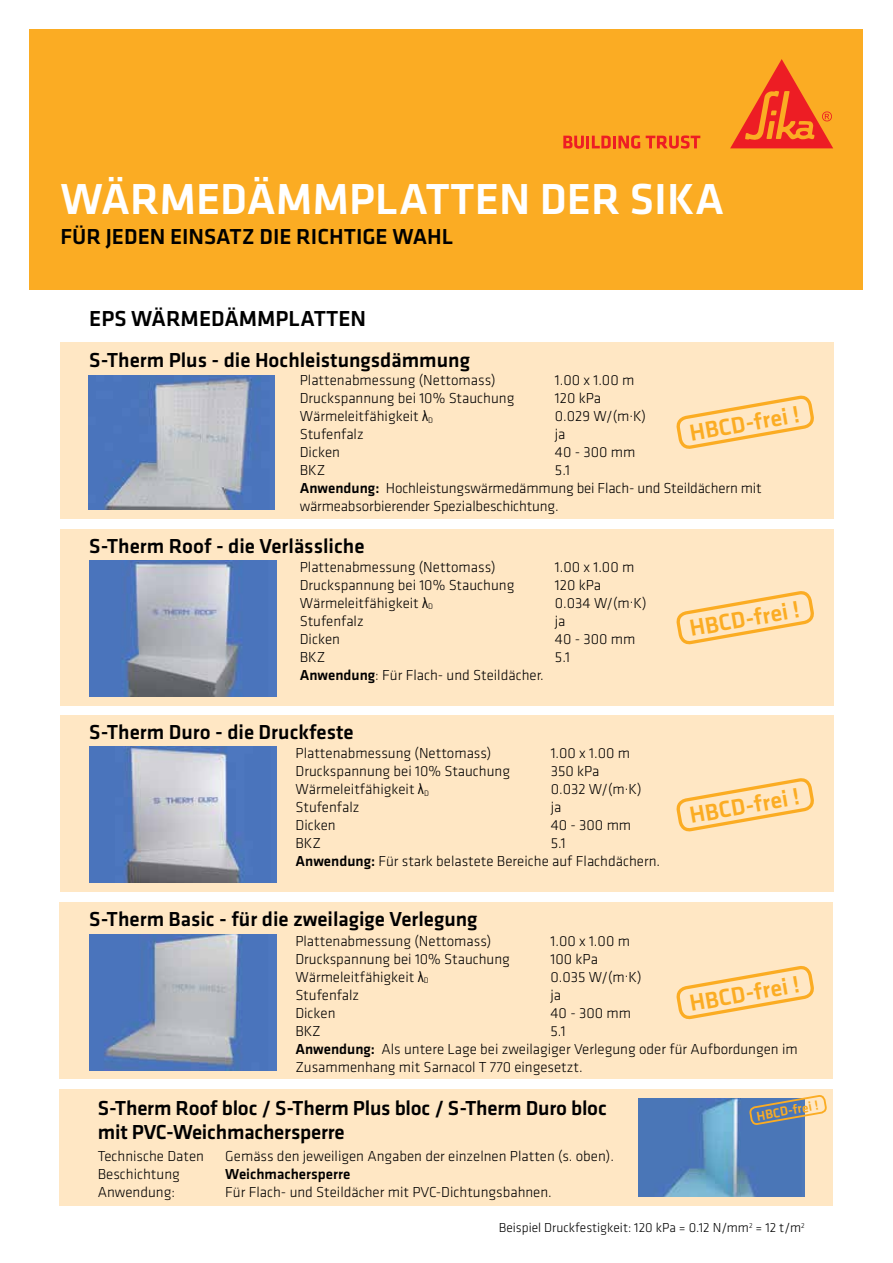
<style>
.page{position:relative;width:893px;height:1263px;background:#fff}
.page>*{position:absolute;margin:0;border:0;box-sizing:border-box;transform-origin:0 0}
.t1{font:500 45px "Klavika";color:#fff}
.t2{font:500 24px "Klavika";color:#fbac23}
.t3{font:500 22.5px "Klavika";color:#000}
.t4{font:500 21px/24px "Klavika";color:#000}
.t5{font:300 15px/18px "Klavika";color:#000}
.t6{font:500 15px "Klavika";color:#000}
.t7{font:300 13.5px "Klavika";color:#000}
.t8{font:500 13.5px "Klavika";color:#fbac23}
.s1{font-family:"Arial Narrow";font-weight:400}
.s2{font-weight:500}
</style>
<div class="page">
<div style="left:60px;top:343px;width:773px;height:176px;background:#ffe7c4"></div>
<div style="left:60px;top:1089px;width:773px;height:116px;background:#ffe7c4"></div>
<div style="left:60px;top:529px;width:773px;height:176px;background:#ffe7c4"></div>
<div style="left:59px;top:902px;width:774px;height:177px;background:#ffe7c4"></div>
<div style="left:60px;top:715px;width:773px;height:176px;background:#ffe7c4"></div>
<img style="left:89px;top:375px;width:185px;height:135px">
<img style="left:89px;top:561px;width:187px;height:136px">
<img style="left:89px;top:934px;width:187px;height:136px">
<img style="left:89px;top:746px;width:187px;height:136px">
<img style="left:639px;top:1099px;width:166px;height:98px">
<div style="left:30px;top:30px;width:833px;height:260px;background:#fbac23"></div>
<svg style="left:563px;top:135px;width:77px;height:14px"></svg>
<svg style="left:646px;top:135px;width:54px;height:14px"></svg>
<svg style="left:730px;top:59px;width:103px;height:89px"></svg>
<svg style="left:677px;top:395px;width:137px;height:54px"></svg>
<svg style="left:677px;top:591px;width:137px;height:54px"></svg>
<svg style="left:677px;top:778px;width:137px;height:54px"></svg>
<svg style="left:677px;top:966px;width:137px;height:54px"></svg>
<svg style="left:750px;top:1095px;width:77px;height:30px"></svg>
<h1 class="t1" style="left:61px;top:169px;width:665px">Wärmedämmplatten der Sika</h1>
<h3 class="t3" style="left:61px;top:221px;width:394px">für jeden Einsatz die richtige Wahl</h3>
<h3 class="t3" style="left:89px;top:303px;width:278px">EPS Wärmedämmplatten</h3>
<h3 class="t4" style="left:89px;top:347px;width:382px">S-Therm Plus - die Hochleistungsdämmung</h3>
<p class="t5" style="left:300px;top:371px;width:197px">Plattenabmessung (Nettomass)</p>
<p class="t5" style="left:555px;top:371px;width:81px">1.00 x 1.00 m</p>
<p class="t5" style="left:300px;top:389px;width:216px">Druckspannung bei 10% Stauchung</p>
<p class="t5" style="left:555px;top:389px;width:48px">120 kPa</p>
<p class="t5" style="left:300px;top:407px;width:135px">Wärmeleitfähigkeit <span class="s1">λ</span><sub>D</sub></p>
<p class="t5" style="left:555px;top:407px;width:93px">0.029 W/(m.K)</p>
<p class="t5" style="left:300px;top:425px;width:65px">Stufenfalz</p>
<p class="t5" style="left:555px;top:425px;width:12px">ja</p>
<p class="t5" style="left:300px;top:443px;width:42px">Dicken</p>
<p class="t5" style="left:555px;top:443px;width:82px">40 - 300 mm</p>
<p class="t5" style="left:300px;top:461px;width:27px">BKZ</p>
<h2 class="t2" style="left:687px;top:417px;width:113px;rotate:-10deg">HBCD -frei !</h2>
<p class="t5" style="left:300px;top:461px;width:463px;text-indent:255px">5.1<br><span class="s2">Anwendung:</span> Hochleistungswärmedämmung bei Flach- und Steildächern mit wärmeabsorbierender Spezialbeschichtung.</p>
<h3 class="t4" style="left:89px;top:534px;width:277px">S-Therm Roof - die Verlässliche</h3>
<p class="t5" style="left:300px;top:558px;width:197px">Plattenabmessung (Nettomass)</p>
<p class="t5" style="left:555px;top:558px;width:81px">1.00 x 1.00 m</p>
<p class="t5" style="left:300px;top:576px;width:216px">Druckspannung bei 10% Stauchung</p>
<p class="t5" style="left:555px;top:576px;width:48px">120 kPa</p>
<p class="t5" style="left:300px;top:594px;width:135px">Wärmeleitfähigkeit <span class="s1">λ</span><sub>D</sub></p>
<p class="t5" style="left:555px;top:594px;width:93px">0.034 W/(m.K)</p>
<p class="t5" style="left:300px;top:612px;width:65px">Stufenfalz</p>
<p class="t5" style="left:555px;top:612px;width:12px">ja</p>
<p class="t5" style="left:300px;top:630px;width:42px">Dicken</p>
<p class="t5" style="left:555px;top:630px;width:82px">40 - 300 mm</p>
<p class="t5" style="left:300px;top:648px;width:27px">BKZ</p>
<p class="t5" style="left:555px;top:648px;width:17px">5.1</p>
<p class="t5" style="left:300px;top:666px;width:246px"><span class="s2">Anwendung</span>: Für Flach- und Steildächer.</p>
<h3 class="t4" style="left:89px;top:720px;width:266px">S-Therm Duro - die Druckfeste</h3>
<p class="t5" style="left:296px;top:744px;width:197px">Plattenabmessung (Nettomass)</p>
<p class="t5" style="left:551px;top:744px;width:81px">1.00 x 1.00 m</p>
<p class="t5" style="left:296px;top:762px;width:216px">Druckspannung bei 10% Stauchung</p>
<p class="t5" style="left:551px;top:762px;width:50px">350 kPa</p>
<p class="t5" style="left:296px;top:780px;width:135px">Wärmeleitfähigkeit <span class="s1">λ</span><sub>D</sub></p>
<p class="t5" style="left:551px;top:780px;width:92px">0.032 W/(m.K)</p>
<p class="t5" style="left:296px;top:798px;width:65px">Stufenfalz</p>
<p class="t5" style="left:551px;top:798px;width:12px">ja</p>
<p class="t5" style="left:296px;top:816px;width:42px">Dicken</p>
<p class="t5" style="left:551px;top:816px;width:82px">40 - 300 mm</p>
<p class="t5" style="left:296px;top:834px;width:27px">BKZ</p>
<p class="t5" style="left:296px;top:834px;width:366px;text-indent:255px">5.1<br><span class="s2">Anwendung:</span> Für stark belastete Bereiche auf Flachdächern.</p>
<h2 class="t2" style="left:687px;top:612px;width:113px;rotate:-10deg">HBCD -frei !</h2>
<h2 class="t2" style="left:687px;top:800px;width:113px;rotate:-10deg">HBCD -frei !</h2>
<h3 class="t4" style="left:89px;top:907px;width:390px">S-Therm Basic - für die zweilagige Verlegung</h3>
<p class="t5" style="left:295px;top:931px;width:197px">Plattenabmessung (Nettomass)</p>
<p class="t5" style="left:550px;top:931px;width:81px">1.00 x 1.00 m</p>
<p class="t5" style="left:295px;top:949px;width:216px">Druckspannung bei 10% Stauchung</p>
<p class="t5" style="left:550px;top:949px;width:49px">100 kPa</p>
<p class="t5" style="left:295px;top:967px;width:135px">Wärmeleitfähigkeit <span class="s1">λ</span><sub>D</sub></p>
<p class="t5" style="left:550px;top:967px;width:93px">0.035 W/(m.K)</p>
<p class="t5" style="left:295px;top:985px;width:65px">Stufenfalz</p>
<p class="t5" style="left:550px;top:985px;width:12px">ja</p>
<p class="t5" style="left:295px;top:1003px;width:42px">Dicken</p>
<p class="t5" style="left:550px;top:1003px;width:82px">40 - 300 mm</p>
<p class="t5" style="left:295px;top:1021px;width:27px">BKZ</p>
<h2 class="t2" style="left:687px;top:987px;width:113px;rotate:-10deg">HBCD -frei !</h2>
<p class="t5" style="left:295px;top:1021px;width:504px;text-indent:255px">5.1<br><span class="s2">Anwendung:</span> Als untere Lage bei zweilagiger Verlegung oder für Aufbordungen im<br>Zusammenhang mit Sarnacol T 770 eingesetzt.</p>
<h3 class="t4" style="left:98px;top:1095px;width:510px">S-Therm Roof bloc / S-Therm Plus bloc / S-Therm Duro bloc mit PVC-Weichmachersperre</h3>
<p class="t5" style="left:98px;top:1147px;width:108px">Technische Daten</p>
<p class="t5" style="left:225px;top:1147px;width:390px">Gemäss den jeweiligen Angaben der einzelnen Platten (s. oben).</p>
<p class="t5" style="left:98px;top:1165px;width:84px">Beschichtung</p>
<p class="t6" style="left:225px;top:1164px;width:126px">Weichmachersperre</p>
<p class="t5" style="left:98px;top:1183px;width:79px">Anwendung:</p>
<p class="t5" style="left:225px;top:1183px;width:328px">Für Flach- und Steildächer mit PVC-Dichtungsbahnen.</p>
<p class="t7" style="left:499px;top:1219px;width:307px">Beispiel Druckfestigkeit: 120 kPa = 0.12 N/mm<sup>2</sup> = 12 t/m<sup>2</sup></p>
<p class="t8" style="left:755px;top:1107px;width:64px;rotate:-10deg">HBCD -frei !</p>
</div>
